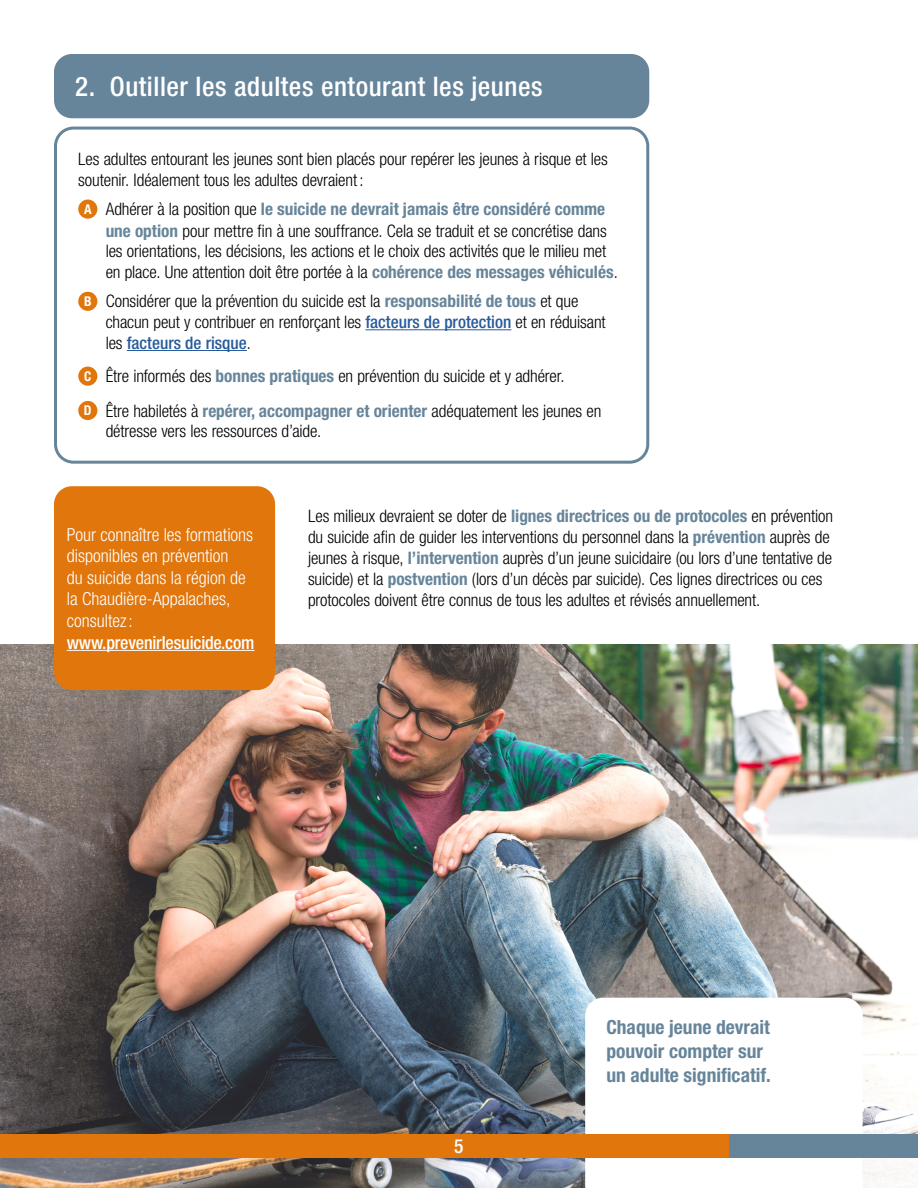
<style>
.page{position:relative;width:918px;height:1188px;background:#fff}
.page>*{position:absolute;margin:0;border:0;box-sizing:border-box;transform-origin:0 0}
.t1{font:500 condensed 27px "Helvetica Neue LT Std";letter-spacing:.02em;color:#fff}
.t2{font:700 condensed 19.5px/24px "Helvetica Neue LT Std";color:#67859a}
.t3{font:500 condensed 19.5px "Helvetica Neue LT Std";color:#fff}
.t4{font:300 condensed 18px/21.6px "Helvetica Neue LT Std";color:#fff}
.t5{font:500 condensed 18px "Helvetica Neue LT Std";letter-spacing:-.01em;color:#fff}
.t6{font:300 condensed 17.25px/21px "Helvetica Neue LT Std";letter-spacing:-.005em;color:#000}
.s1{font-weight:700;font-size:13.5px;color:#fff}
.s2{font-weight:700;color:#67859a}
.s3{font-weight:500;color:#275b9b}
</style>
<div class="page">
<hr style="left:365px;top:329px;width:146px;height:1px;background:#275b9b">
<hr style="left:127px;top:350px;width:120px;height:1px;background:#275b9b">
<div style="left:78px;top:200px;width:19px;height:19px;background:#e0760c;border-radius:50%"></div>
<div style="left:78px;top:292px;width:19px;height:19px;background:#e0760c;border-radius:50%"></div>
<div style="left:78px;top:367px;width:19px;height:19px;background:#e0760c;border-radius:50%"></div>
<div style="left:78px;top:401px;width:19px;height:19px;background:#e0760c;border-radius:50%"></div>
<div style="left:54px;top:127px;width:595px;height:337px;border:3px solid #67859a;border-radius:18px"></div>
<img style="left:0;top:645px;width:918px;height:543px">
<div style="left:54px;top:486px;width:221px;height:204px;background:#e0760c;border-radius:18px"></div>
<hr style="left:67px;top:650px;width:188px;height:1px;background:#fff">
<div style="left:54px;top:54px;width:595px;height:64px;background:#67859a;border-radius:18px"></div>
<svg style="left:585px;top:998px;width:278px;height:190px"></svg>
<div style="left:0;top:1134px;width:730px;height:24px;background:#e0760c"></div>
<div style="left:730px;top:1134px;width:188px;height:24px;background:#67859a"></div>
<h1 class="t1" style="left:75px;top:70px;width:469px">2. Outiller les adultes entourant les jeunes</h1>
<p class="t6" style="left:78px;top:149px;width:531px">Les adultes entourant les jeunes sont bien placés pour repérer les jeunes à risque et les soutenir. Idéalement tous les adultes devraient :</p>
<p class="t6" style="left:106px;top:198px;width:514px;text-indent:-22px"><span class="s1">A</span> Adhérer à la position que <span class="s2">le suicide ne devrait jamais être considéré comme une option</span> pour mettre fin à une souffrance. Cela se traduit et se concrétise dans les orientations, les décisions, les actions et le choix des activités que le milieu met en place. Une attention doit être portée à la <span class="s2">cohérence des messages véhiculés</span>.</p>
<p class="t6" style="left:106px;top:291px;width:502px;text-indent:-22px"><span class="s1">B</span> Considérer que la prévention du suicide est la <span class="s2">responsabilité de tous</span> et que chacun peut y contribuer en renforçant les <span class="s3">facteurs de protection</span> et en réduisant les <span class="s3">facteurs de risque</span>.</p>
<p class="t6" style="left:84px;top:359px;width:519px;line-height:34.3px"><span class="s1">C</span> Être informés des <span class="s2">bonnes pratiques</span> en prévention du suicide et y adhérer.<br><span class="s1">D</span> Être habiletés à <span class="s2">repérer, accompagner et orienter</span> adéquatement les jeunes en</p>
<p class="t6" style="left:106px;top:421px;width:217px">détresse vers les ressources d’aide.</p>
<p class="t4" style="left:67px;top:523px;width:188px">Pour connaître les formations disponibles en prévention<br>du suicide dans la région de la Chaudière-Appalaches, consultez:</p>
<p class="t5" style="left:67px;top:631px;width:189px">www.prevenirlesuicide.com</p>
<p class="t6" style="left:308px;top:505px;width:527px">Les milieux devraient se doter de <span class="s2">lignes directrices ou de protocoles</span> en prévention du suicide afin de guider les interventions du personnel dans la <span class="s2">prévention</span> auprès de jeunes à risque, <span class="s2">l’intervention</span> auprès d’un jeune suicidaire (ou lors d’une tentative de suicide) et la <span class="s2">postvention</span> (lors d’un décès par suicide). Ces lignes directrices ou ces protocoles doivent être connus de tous les adultes et révisés annuellement.</p>
<p class="t3" style="left:454px;top:1134px;width:11px">5</p>
<p class="t2" style="left:606px;top:1015px;width:166px">Chaque jeune devrait pouvoir compter sur un adulte significatif.</p>
</div>
